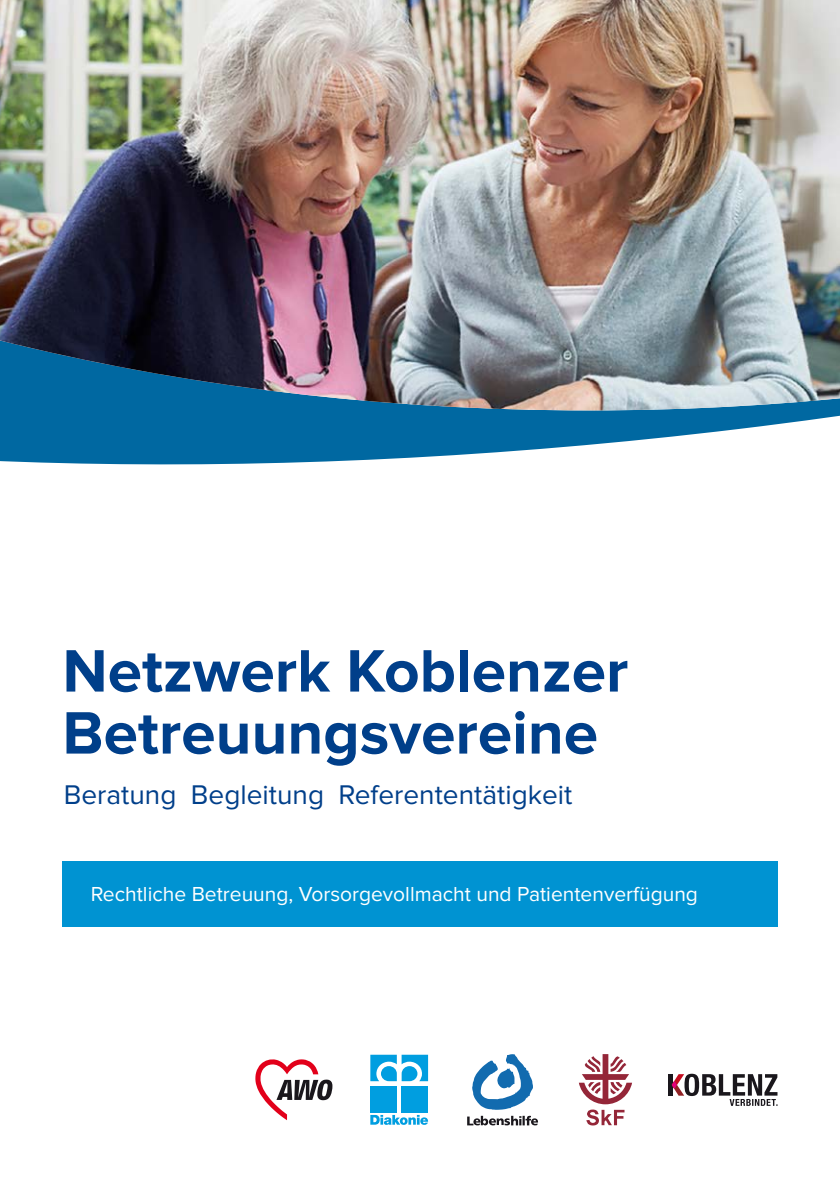
<style>
.page{position:relative;width:840px;height:1191px;background:#fff}
.page>*{position:absolute;margin:0;border:0;box-sizing:border-box;transform-origin:0 0}
.t1{font:700 62px/62px "Proxima Nova";color:#003f8a}
.t2{font:28px "Proxima Nova";color:#003f8a}
.t3{font:21px "Proxima Nova";color:#fff}
</style>
<div class="page">
<svg style="left:0;top:410px;width:839px;height:55px;fill:#0068a1"></svg>
<img style="left:0;top:0;width:839px;height:410px">
<hr style="left:668px;top:1074px;width:4px;height:21px;background:#1a171c">
<svg style="left:671px;top:1073px;width:106px;height:32px"></svg>
<svg style="left:255px;top:1059px;width:77px;height:61px"></svg>
<svg style="left:370px;top:1115px;width:58px;height:9px"></svg>
<svg style="left:370px;top:1054px;width:58px;height:27px"></svg>
<div style="left:370px;top:1086px;width:26px;height:26px;background:#009ee0"></div>
<div style="left:401px;top:1086px;width:27px;height:26px;background:#009ee0"></div>
<svg style="left:472px;top:1054px;width:61px;height:55px"></svg>
<svg style="left:467px;top:1115px;width:70px;height:10px"></svg>
<svg style="left:579px;top:1054px;width:52px;height:71px"></svg>
<div style="left:62px;top:861px;width:715px;height:66px;background:#0093d2"></div>
<h1 class="t1" style="left:62px;top:641px;width:567px">Netzwerk Koblenzer<br>Betreuungsvereine</h1>
<h2 class="t2" style="left:64px;top:778px;width:510px">Beratung Begleitung Referententätigkeit</h2>
<p class="t3" style="left:91px;top:882px;width:608px">Rechtliche Betreuung, Vorsorgevollmacht und Patientenverfügung</p>
</div>
